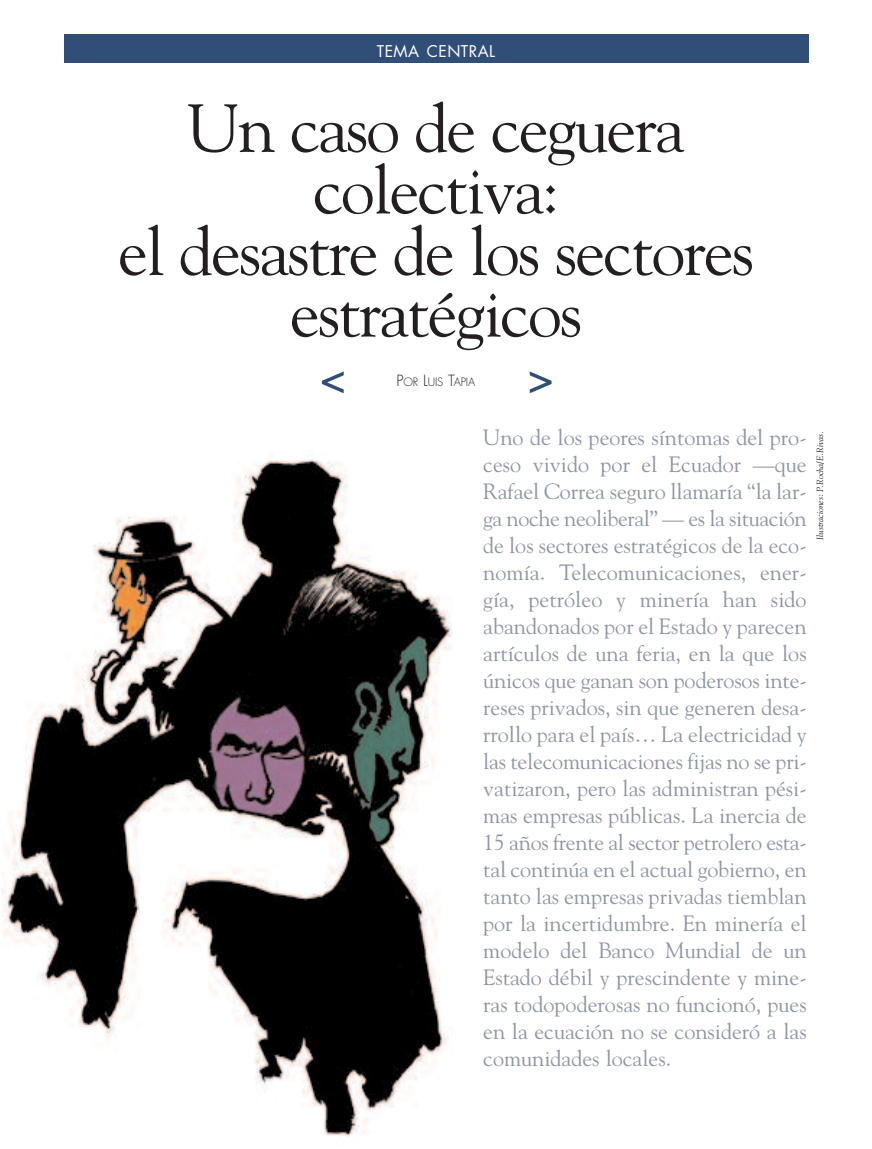
<style>
.page{position:relative;width:872px;height:1149px;background:#fff}
.page>*{position:absolute;margin:0;border:0;box-sizing:border-box;transform-origin:0 0}
.t1{font:67.5px/61.5px "Goudy";letter-spacing:-.03em;color:#231f20;text-align:center}
.t2{font:22.05px/27px "Goudy";color:#8e95a4;text-align:justify}
.t3{font:15.75px "Futura";letter-spacing:.025em;color:#fff}
.t4{font:300 11.25px "Futura";letter-spacing:-.015em;color:#231f20}
.t5{font:italic 9px "Goudy";color:#231f20}
.s1{font-size:15px}
</style>
<div class="page">
<div style="left:64px;top:34px;width:744px;height:29px;background:#304e77"></div>
<svg style="left:322px;top:371px;width:22px;height:22px"></svg>
<svg style="left:530px;top:371px;width:21px;height:22px"></svg>
<img style="left:1px;top:454px;width:452px;height:683px">
<p class="t3" style="left:377px;top:44px;width:120px">TEMA CENTRAL</p>
<h1 class="t1" style="left:118px;top:98px;width:637px">Un caso de ceguera colectiva:<br>el desastre de los sectores estratégicos</h1>
<p class="t4" style="left:396px;top:376px;width:80px"><span class="s1">P</span>OR <span class="s1">L</span>UIS <span class="s1">T</span>APIA</p>
<p class="t2" style="left:483px;top:423px;width:325px">Uno de los peores síntomas del pro&shy;ceso vivido por el Ecuador —que Rafael Correa seguro llamaría “la lar&shy;ga noche neoliberal” — es la situación de los sectores estratégicos de la eco&shy;nomía. Telecomunicaciones, ener&shy;gía, petróleo y minería han sido abandonados por el Estado y parecen artículos de una feria, en la que los únicos que ganan son poderosos inte&shy;reses privados, sin que generen desa&shy;rrollo para el país… La electricidad y las telecomunicaciones fijas no se pri&shy;vatizaron, pero las administran pési&shy;mas empresas públicas. La inercia de 15 años frente al sector petrolero esta&shy;tal continúa en el actual gobierno, en tanto las empresas privadas tiemblan por la incertidumbre. En minería el modelo del Banco Mundial de un Estado débil y prescindente y mine&shy;ras todopoderosas no funcionó, pues en la ecuación no se consideró a las comunidades locales.</p>
<p class="t5" style="left:814px;top:539px;width:110px;rotate:-90deg">Ilustraciones: P.Rocha/E.Rivas.</p>
</div>
